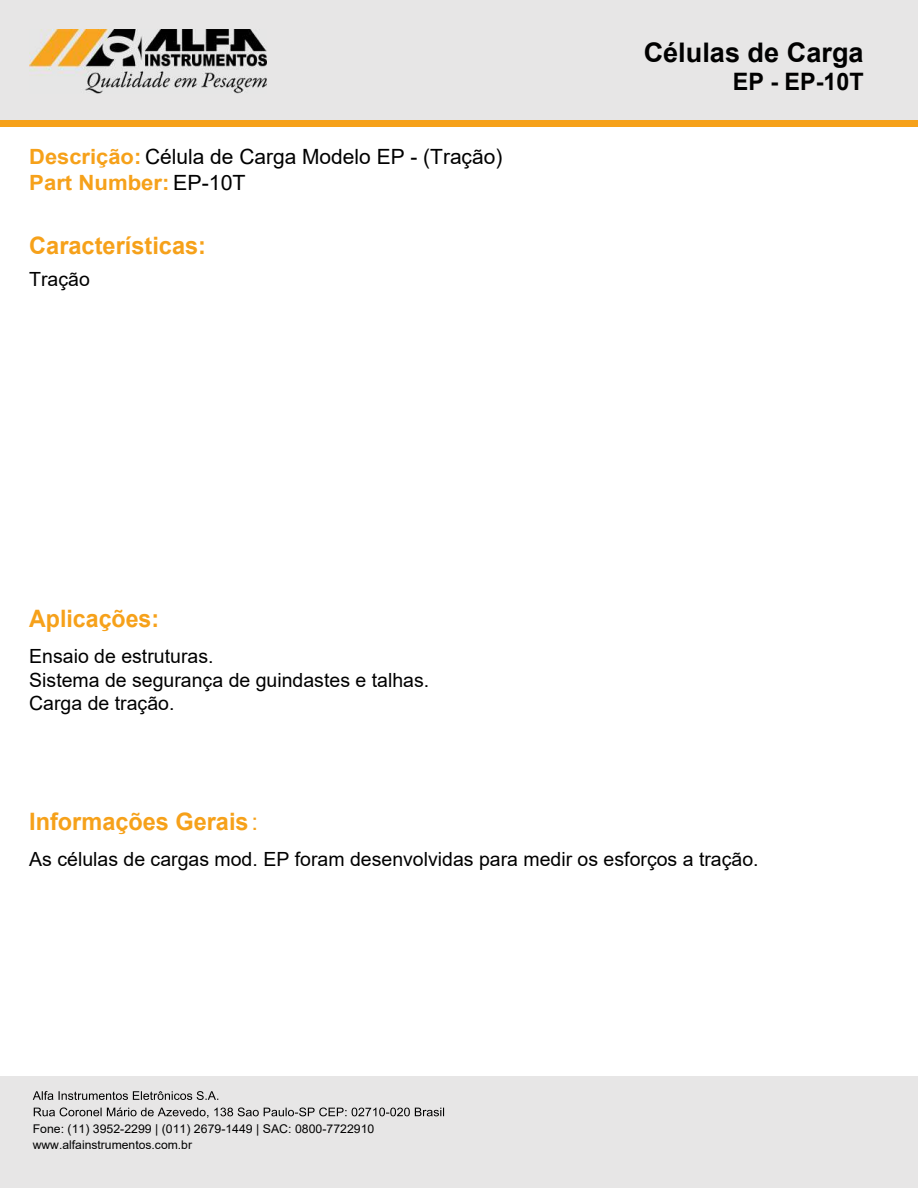
<style>
.page{position:relative;width:918px;height:1188px;background:#fff}
.page>*{position:absolute;margin:0;border:0;box-sizing:border-box;transform-origin:0 0}
.t1{font:700 27px "Arial";color:#010101}
.t2{font:700 24px "Arial";color:#f6a11a}
.t3{font:700 24px "Arial";color:#f6a11a;scale:.96 1}
.t4{font:700 24px "Arial";color:#010101}
.t5{font:21px "Arial";color:#010101}
.t6{font:700 21px "Arial";color:#f6a11a;scale:1.05 1}
.t7{font:19.5px/23.4px "Arial";color:#010101}
.t8{font:12px/16.4px "Arial";color:#010101}
.s1{font-weight:700;color:#f6a11a}
.s2{font-weight:400;color:#010101}
.s3{font-weight:400}
</style>
<div class="page">
<div style="left:0;top:0;width:918px;height:121px;background:#e7e6e6"></div>
<div style="left:0;top:120px;width:918px;height:6px;background:#f6a11a"></div>
<div style="left:0;top:1077px;width:918px;height:111px;background:#e7e6e6"></div>
<img style="left:29px;top:29px;width:238px;height:65px">
<svg style="left:33px;top:1091px;width:185px;height:9px"></svg>
<svg style="left:34px;top:1107px;width:410px;height:11px"></svg>
<p class="t5" style="left:29px;top:142px;width:475px"><span class="s1">Descrição:</span> Célula de Carga Modelo EP - (Tração)</p>
<p class="t6" style="left:29px;top:167px;width:208px">Part Number: <span class="s2">EP-10T</span></p>
<p class="t2" style="left:29px;top:229px;width:178px">Características:</p>
<p class="t7" style="left:29px;top:268px;width:62px">Tração</p>
<p class="t3" style="left:29px;top:602px;width:137px">Aplicações:</p>
<p class="t7" style="left:29px;top:645px;width:402px">Ensaio de estruturas.<br>Sistema de segurança de guindastes e talhas.<br>Carga de tração.</p>
<p class="t2" style="left:29px;top:804px;width:230px">Informações Gerais<span class="s3">:</span></p>
<h1 class="t1" style="left:644px;top:34px;width:221px">Células de Carga</h1>
<p class="t4" style="left:733px;top:65px;width:132px">EP - EP-10T</p>
<p class="t7" style="left:29px;top:847px;width:731px">As células de cargas mod. EP foram desenvolvidas para medir os esforços a tração.</p>
<p class="t8" style="left:33px;top:1120px;width:343px">Fone: (11) 3952-2299 | (011) 2679-1449 | SAC: 0800-7722910 www.alfainstrumentos.com.br</p>
</div>
